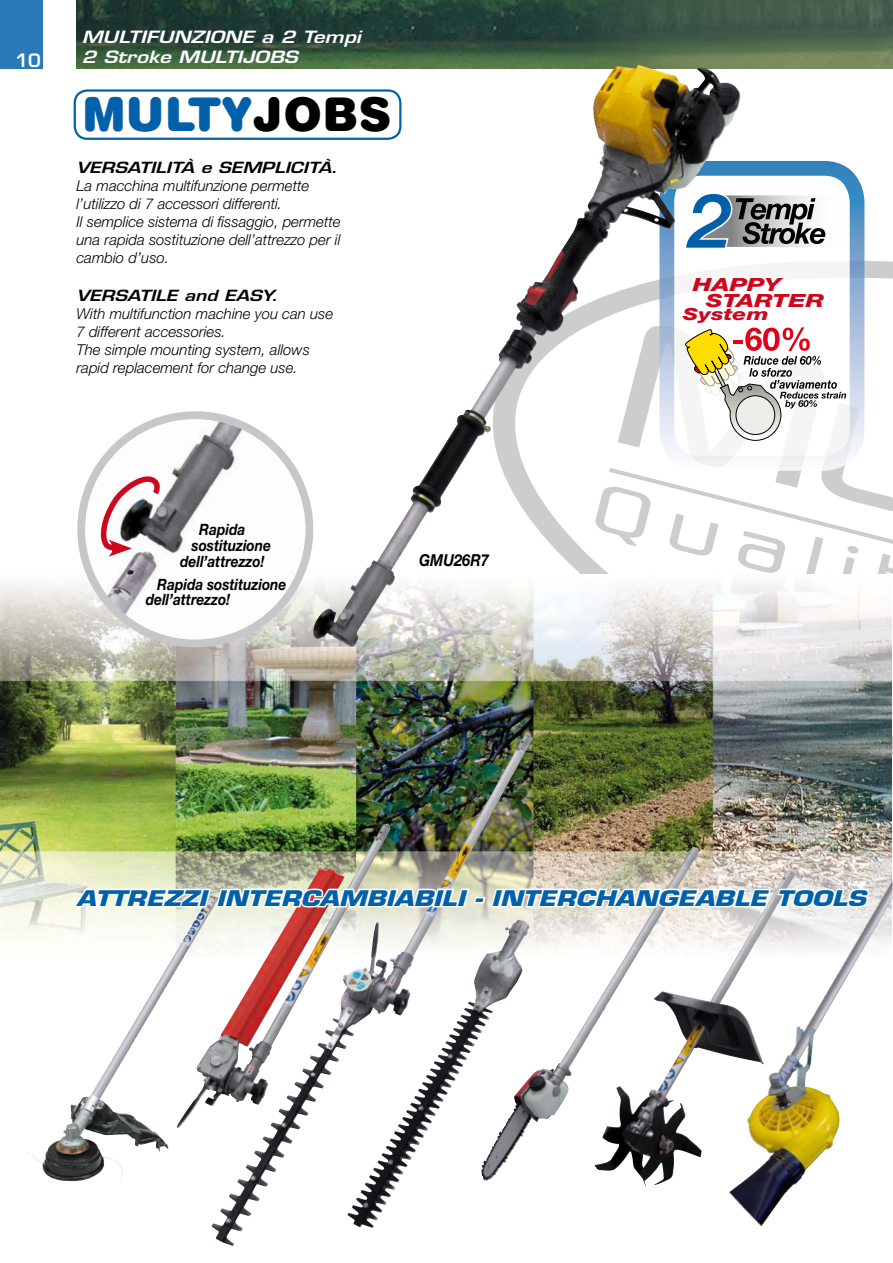
<style>
.page{position:relative;width:893px;height:1263px;background:#fff}
.page>*{position:absolute;margin:0;border:0;box-sizing:border-box;transform-origin:0 0}
.t1{font:900 46.5px "Helvetica Rounded LT Std";color:#0060a9}
.t2{font:italic 700 21px "Eurostile LT Std";color:#0060a9;scale:1.25 1}
.t3{font:italic 800 18.15px/15.6px "Helvetica Neue LT Std";color:#cd071e;scale:1.4 1}
.t4{font:600 18px "Eurostile LT Std";color:#fff}
.t5{font:italic 800 16.65px "Helvetica Neue LT Std";color:#cd071e;scale:1.4 1}
.t6{font:italic 600 16.5px/19.8px "Eurostile LT Std";color:#fff;scale:1.25 1}
.t7{font:italic 700 16.5px "Helvetica Neue LT Std";color:#000;scale:.88 1}
.t8{font:italic 700 15.6px/15.6px "Helvetica Neue LT Std";color:#000;scale:.88 1}
.t9{font:italic 300 15px/18px "Helvetica Neue LT Std";color:#000}
.t10{font:italic 600 15px "Eurostile LT Std";color:#000;scale:1.25 1}
.s1{color:#000}
</style>
<div class="page">
<div style="left:0;top:0;width:43px;height:69px;background:#2b79b8"></div>
<img style="left:77px;top:0;width:816px;height:69px">
<svg style="left:638px;top:224px;width:255px;height:675px"></svg>
<img style="left:0;top:575px;width:892px;height:360px">
<div style="left:667px;top:168px;width:190px;height:295px;background:#fff;border-radius:33px"></div>
<div style="left:659px;top:161px;width:205px;height:310px;border:15px solid #fff;border-radius:33px"></div>
<svg style="left:685px;top:327px;width:161px;height:114px"></svg>
<svg style="left:686px;top:193px;width:140px;height:55px"></svg>
<img style="left:482px;top:909px;width:112px;height:272px">
<img style="left:278px;top:734px;width:249px;height:383px">
<img style="left:177px;top:824px;width:209px;height:305px">
<img style="left:594px;top:909px;width:134px;height:277px">
<img style="left:728px;top:879px;width:164px;height:348px">
<img style="left:26px;top:896px;width:193px;height:288px">
<img style="left:81px;top:415px;width:228px;height:228px;border-radius:114px">
<div style="left:77px;top:411px;width:236px;height:236px;border:8px solid #c6c7c8;border-radius:50%"></div>
<svg style="left:93px;top:476px;width:75px;height:81px"></svg>
<img style="left:313px;top:65px;width:325px;height:582px">
<img style="left:402px;top:920px;width:117px;height:205px">
<img style="left:71px;top:825px;width:799px;height:84px">
<div style="left:75px;top:90px;width:325px;height:49px;background:#fff;border-radius:13px"></div>
<div style="left:74px;top:89px;width:327px;height:51px;border:2px solid #0060a9;border-radius:13px"></div>
<p class="t4" style="left:15px;top:49px;width:27px">10</p>
<p class="t6" style="left:82px;top:27px;width:225px">MULTIFUNZIONE a 2 Tempi<br>2 Stroke MULTIJOBS</p>
<h1 class="t1" style="left:82px;top:84px;width:311px">MULTY<span class="s1">JOBS</span></h1>
<p class="t10" style="left:77px;top:158px;width:211px">VERSATILITÀ e SEMPLICITÀ.</p>
<p class="t9" style="left:77px;top:177px;width:266px">La macchina multifunzione permette l’utilizzo di 7 accessori differenti.<br>Il semplice sistema di fissaggio, permette una rapida sostituzione dell’attrezzo per il cambio d’uso.</p>
<p class="t10" style="left:77px;top:286px;width:163px">VERSATILE and EASY.</p>
<p class="t9" style="left:77px;top:304px;width:258px">With multifunction machine you can use 7 different accessories.<br>The simple mounting system, allows rapid replacement for change use.</p>
<p class="t8" style="left:199px;top:522px;width:54px">Rapida</p>
<p class="t8" style="left:192px;top:537px;width:92px">sostituzione</p>
<p class="t8" style="left:180px;top:553px;width:97px">dell’attrezzo!</p>
<p class="t8" style="left:146px;top:576px;width:161px;text-indent:11px">Rapida sostituzione dell’attrezzo!</p>
<p class="t7" style="left:419px;top:549px;width:81px">GMU26R7</p>
<p class="t3" style="left:706px;top:277px;width:86px;text-indent:-13px">HAPPY<br>STARTER</p>
<p class="t5" style="left:683px;top:305px;width:63px">System</p>
<h2 class="t2" style="left:77px;top:885px;width:633px">ATTREZZI INTERCAMBIABILI - INTERCHANGEABLE TOOLS</h2>
</div>
